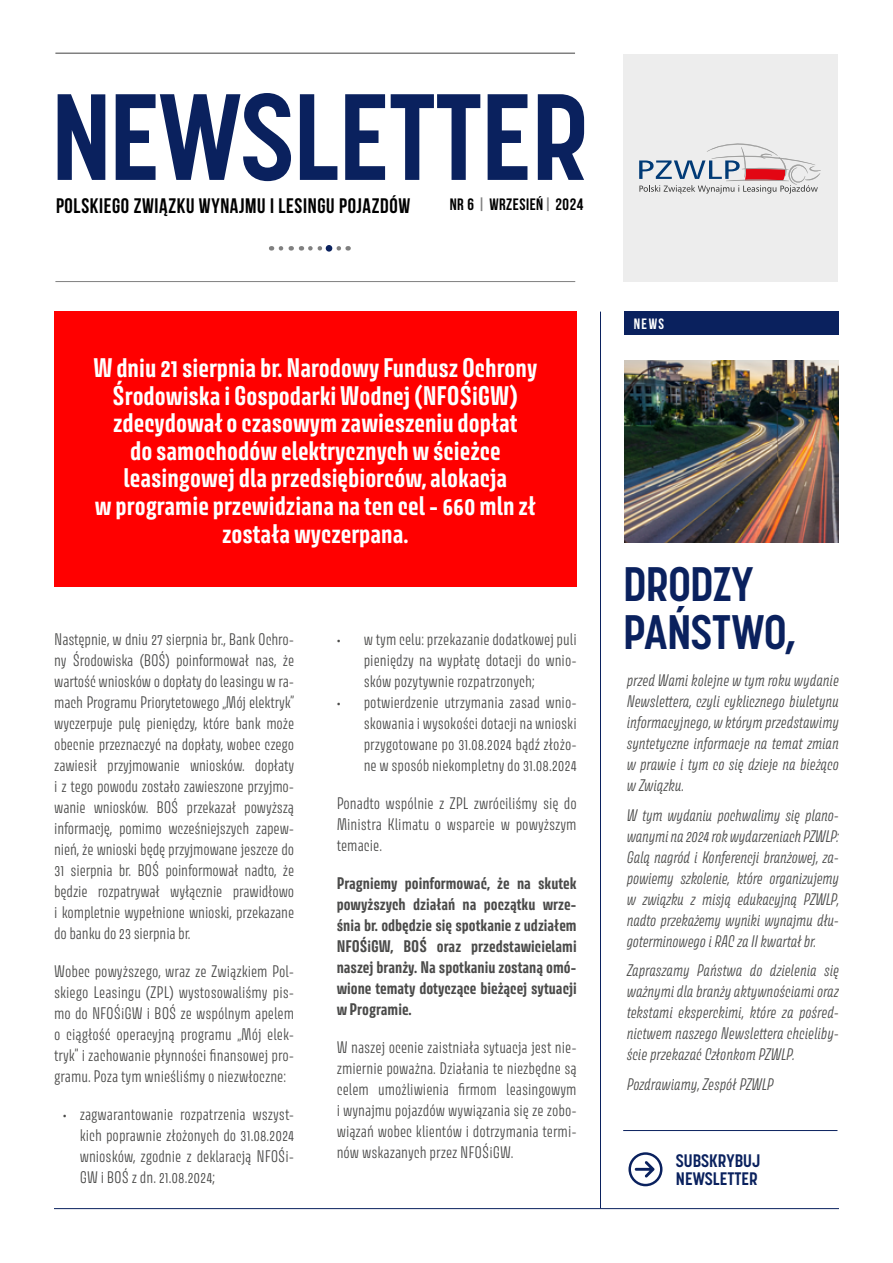
<style>
.page{position:relative;width:893px;height:1263px;background:#fff}
.page>*{position:absolute;margin:0;border:0;box-sizing:border-box;transform-origin:0 0}
.t1{font:700 121.5px "Korolev Condensed";letter-spacing:-.01em;color:#0a215e}
.t2{font:700 48px/48px "Korolev Condensed";letter-spacing:-.01em;color:#0a215e}
.t3{font:700 24px/27.6px "Avory I Latn";color:#fff;text-align:center}
.t4{font:700 21px "Bebas Neue";letter-spacing:.03em;color:#000}
.t5{font:700 18px/18px "Korolev Condensed";color:#0a215e}
.t6{font:700 16.5px "Bebas Neue";letter-spacing:.03em;color:#000}
.t7{font:300 15px/21px "Avory I Latn";color:#4a4a49;text-align:justify}
.t8{font:italic 300 15px/21px "Avory I Latn";letter-spacing:-.005em;color:#4a4a49;text-align:justify}
.t9{font:700 15px/21px "Avory I Latn";color:#4a4a49;text-align:justify}
.t10{font:700 15px "Bebas Neue";color:#fff}
.s1{color:#808080}
</style>
<div class="page">
<div style="left:623px;top:55px;width:214px;height:227px;background:#ededed"></div>
<svg style="left:639px;top:143px;width:182px;height:51px"></svg>
<hr style="left:55px;top:281px;width:520px;height:1px;background:#808080">
<hr style="left:55px;top:53px;width:520px;height:1px;background:#808080">
<svg style="left:310px;top:246px;width:39px;height:5px"></svg>
<svg style="left:281px;top:246px;width:11px;height:5px"></svg>
<hr style="left:600px;top:312px;width:1px;height:896px;background:#0a215e">
<hr style="left:54px;top:1208px;width:785px;height:1px;background:#0a215e">
<div style="left:624px;top:312px;width:215px;height:23px;background:#0a215e"></div>
<hr style="left:623px;top:1130px;width:214px;height:1px;background:#0a215e">
<svg style="left:628px;top:1152px;width:34px;height:34px"></svg>
<div style="left:326px;top:245px;width:6px;height:7px;background:#0a215e;border-radius:50%"></div>
<img style="left:625px;top:360px;width:214px;height:183px">
<div style="left:54px;top:312px;width:523px;height:275px;background:#f00"></div>
<h1 class="t1" style="left:51px;top:66px;width:540px">NEWSLETTER</h1>
<h3 class="t4" style="left:56px;top:195px;width:356px">POLSKIEGO ZWIĄZKU WYNAJMU I LESINGU POJAZDÓW</h3>
<p class="t6" style="left:450px;top:195px;width:135px">NR 6 <span class="s1">|</span> WRZESIEŃ<span class="s1">|</span> 2024</p>
<p class="t3" style="left:93px;top:354px;width:445px">W dniu 21 sierpnia br. Narodowy Fundusz Ochrony Środowiska i Gospodarki Wodnej (NFOŚiGW) zdecydował o czasowym zawieszeniu dopłat<br>do samochodów elektrycznych w ścieżce leasingowej dla przedsiębiorców, alokacja<br>w programie przewidziana na ten cel - 660 mln zł została wyczerpana.</p>
<p class="t7" style="left:54px;top:628px;width:241px">Następnie, w dniu 27 sierpnia br., Bank Ochro&shy;ny Środowiska (BOŚ) poinformował nas, że wartość wniosków o dopłaty do leasingu w ra&shy;mach Programu Priorytetowego „Mój elektryk” wyczerpuje pulę pieniędzy, które bank może obecnie przeznaczyć na dopłaty, wobec czego zawiesił przyjmowanie wniosków. dopłaty i z tego powodu zostało zawieszone przyjmo&shy;wanie wniosków. BOŚ przekazał powyższą informację, pomimo wcześniejszych zapew&shy;nień, że wnioski będę przyjmowane jeszcze do 31 sierpnia br. BOŚ poinformował nadto, że będzie rozpatrywał wyłącznie prawidłowo i kompletnie wypełnione wnioski, przekazane do banku do 23 sierpnia br.</p>
<p class="t7" style="left:54px;top:960px;width:241px">Wobec powyższego, wraz ze Związkiem Pol&shy;skiego Leasingu (ZPL) wystosowaliśmy pis&shy;mo do NFOŚiGW i BOŚ ze wspólnym apelem o ciągłość operacyjną programu „Mój elek&shy;tryk” i zachowanie płynności finansowej pro&shy;gramu. Poza tym wnieśliśmy o niezwłoczne:</p>
<p class="t7" style="left:80px;top:1103px;width:216px;text-indent:-17px">• zagwarantowanie rozpatrzenia wszyst&shy;kich poprawnie złożonych do 31.08.2024 wniosków, zgodnie z deklaracją NFOŚi-GW i BOŚ z dn. 21.08.2024;</p>
<p class="t7" style="left:364px;top:628px;width:214px;text-indent:-27px">• w tym celu: przekazanie dodatkowej puli pieniędzy na wypłatę dotacji do wnio&shy;sków pozytywnie rozpatrzonych;</p>
<p class="t7" style="left:364px;top:691px;width:214px;text-indent:-27px">• potwierdzenie utrzymania zasad wnio&shy;skowania i wysokości dotacji na wnioski przygotowane po 31.08.2024 bądź złożo&shy;ne w sposób niekompletny do 31.08.2024</p>
<p class="t7" style="left:337px;top:792px;width:241px">Ponadto wspólnie z ZPL zwróciliśmy się do Ministra Klimatu o wsparcie w powyższym temacie.</p>
<p class="t9" style="left:337px;top:872px;width:241px">Pragniemy poinformować, że na skutek powyższych działań na początku wrze&shy;śnia br. odbędzie się spotkanie z udziałem NFOŚiGW, BOŚ oraz przedstawicielami naszej branży. Na spotkaniu zostaną omó&shy;wione tematy dotyczące bieżącej sytuacji w Programie.</p>
<p class="t7" style="left:337px;top:1036px;width:241px">W naszej ocenie zaistniała sytuacja jest nie&shy;zmiernie poważna. Działania te niezbędne są celem umożliwienia firmom leasingowym i wynajmu pojazdów wywiązania się ze zobo&shy;wiązań wobec klientów i dotrzymania termi&shy;nów wskazanych przez NFOŚiGW.</p>
<p class="t10" style="left:634px;top:315px;width:32px">NEWS</p>
<h2 class="t2" style="left:623px;top:560px;width:175px">DRODZY<br>PAŃSTWO,</h2>
<p class="t8" style="left:627px;top:670px;width:214px">przed Wami kolejne w tym roku wydanie Newslettera, czyli cyklicznego biuletynu informacyjnego, w którym przedstawimy syntetyczne informacje na temat zmian w prawie i tym co się dzieje na bieżąco w Związku.</p>
<p class="t8" style="left:627px;top:805px;width:214px">W tym wydaniu pochwalimy się plano&shy;wanymi na 2024 rok wydarzeniach PZWLP:<br>Galą nagród i Konferencji branżowej, za&shy;powiemy szkolenie, które organizujemy w związku z misją edukacyjną PZWLP, nadto przekażemy wyniki wynajmu dłu&shy;goterminowego i RAC za II kwartał br.</p>
<p class="t8" style="left:627px;top:960px;width:214px">Zapraszamy Państwa do dzielenia się ważnymi dla branży aktywnościami oraz tekstami eksperckimi, które za pośred&shy;nictwem naszego Newslettera chcieliby&shy;ście przekazać Członkom PZWLP.</p>
<p class="t8" style="left:627px;top:1074px;width:149px">Pozdrawiamy, Zespół PZWLP</p>
<p class="t5" style="left:676px;top:1151px;width:86px">SUBSKRYBUJ<br>NEWSLETTER</p>
</div>
